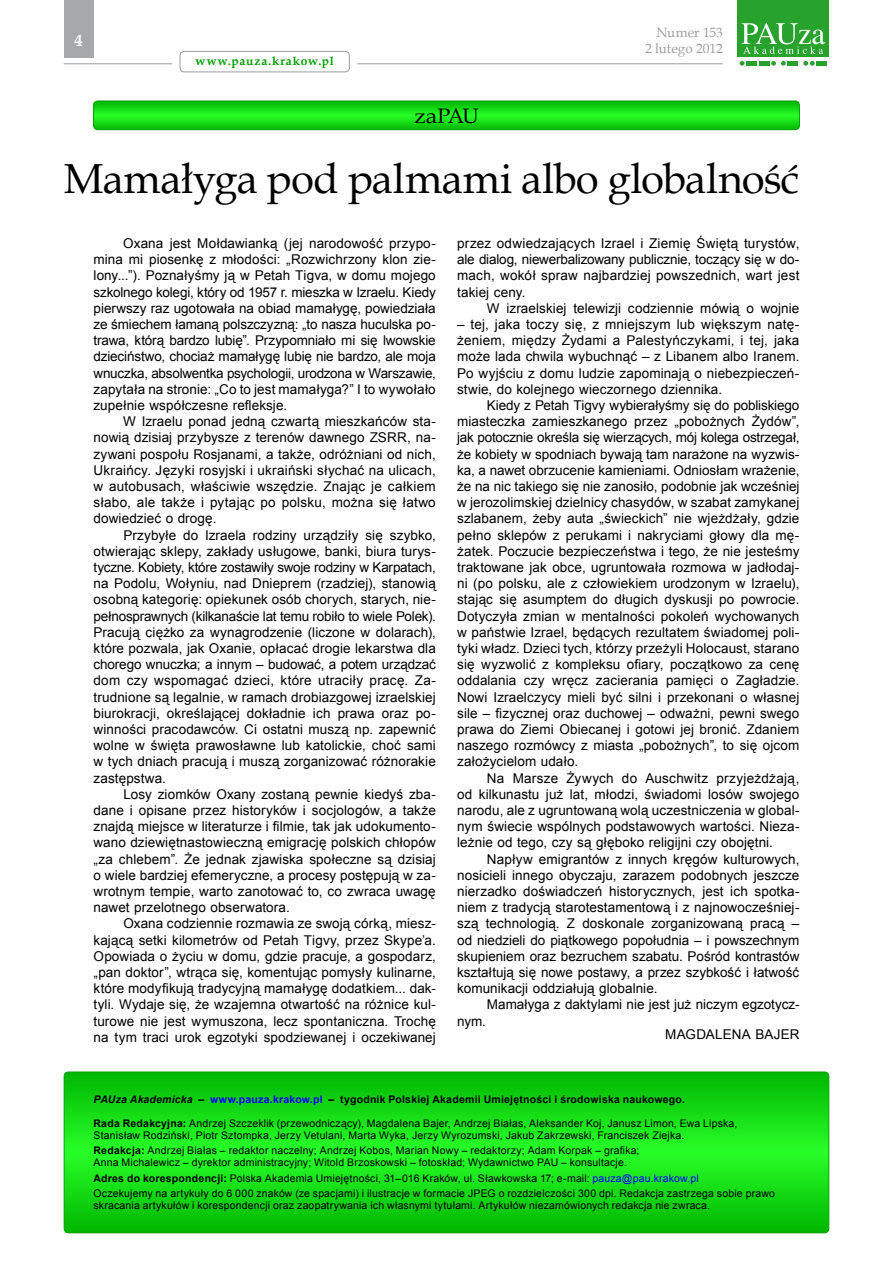
<style>
.page{position:relative;width:893px;height:1263px;background:#fff}
.page>*{position:absolute;margin:0;border:0;box-sizing:border-box;transform-origin:0 0}
.t1{font:42px "Book Antiqua";letter-spacing:-.01em;color:#000}
.t2{font:21px "Book Antiqua";letter-spacing:-.035em;color:#000;scale:1.1 1}
.t3{font:700 16.5px "Book Antiqua";color:#fff}
.t4{font:13.5px/16.2px "Arial";letter-spacing:.01em;color:#000;text-align:justify}
.t5{font:13.5px/16.2px "Book Antiqua";letter-spacing:-.005em;color:#9c9d9f;text-align:right}
.t6{font:700 12px "Book Antiqua";letter-spacing:.07em;color:#00a000}
.t7{font:10.5px/11.6px "Arial";letter-spacing:.015em;color:#000}
.t8{font:700 10.5px "Arial";letter-spacing:.02em;color:#000}
.s1{font-style:italic}
.s2{color:#00f}
.s3{font-weight:700}
</style>
<div class="page">
<hr style="left:357px;top:63px;width:366px;height:1px;background:#9c9d9f">
<div style="left:64px;top:0;width:30px;height:57px;background:#a7a8aa"></div>
<div style="left:180px;top:51px;width:170px;height:21px;border:1px solid #9c9d9f;border-radius:4px"></div>
<svg style="left:740px;top:61px;width:4px;height:5px"></svg>
<svg style="left:771px;top:61px;width:15px;height:5px"></svg>
<svg style="left:803px;top:61px;width:12px;height:5px"></svg>
<div style="left:746px;top:61px;width:11px;height:5px;background:#26a22d"></div>
<div style="left:759px;top:61px;width:11px;height:5px;background:#26a22d"></div>
<div style="left:787px;top:61px;width:11px;height:5px;background:#26a22d"></div>
<div style="left:816px;top:61px;width:11px;height:5px;background:#26a22d"></div>
<div style="left:737px;top:0;width:92px;height:56px;background:#26a22d"></div>
<svg style="left:741px;top:23px;width:84px;height:31px"></svg>
<hr style="left:64px;top:63px;width:108px;height:1px;background:#9c9d9f">
<svg style="left:94px;top:101px;width:705px;height:29px;background:#16de16"></svg>
<div style="left:93px;top:101px;width:707px;height:29px;border:1px solid #00a000;border-radius:4px"></div>
<svg style="left:64px;top:1073px;width:765px;height:160px;background:#14da14"></svg>
<div style="left:64px;top:1071px;width:765px;height:162px;border:1px solid #00a000;border-radius:4px"></div>
<p class="t3" style="left:75px;top:30px;width:10px">4</p>
<p class="t6" style="left:196px;top:53px;width:140px">www.pauza.krakow.pl</p>
<h2 class="t2" style="left:414px;top:101px;width:60px">zaPAU</h2>
<p class="t5" style="left:645px;top:24px;width:79px">Numer 153<br>2 lutego 2012</p>
<h1 class="t1" style="left:64px;top:149px;width:737px">Mamałyga pod palmami albo globalność</h1>
<p class="t4" style="left:94px;top:235px;width:344px;text-indent:30px">Oxana jest Mołdawianką (jej narodowość przypo&shy;mina mi piosenkę z młodości: „Rozwichrzony klon zie&shy;lony...”). Poznałyśmy ją w Petah Tigva, w domu mojego szkolnego kolegi, który od 1957 r. mieszka w Izraelu. Kiedy pierwszy raz ugotowała na obiad mamałygę, powiedziała ze śmiechem łamaną polszczyzną: „to nasza huculska po&shy;trawa, którą bardzo lubię”. Przypomniało mi się lwowskie dzieciństwo, chociaż mamałygę lubię nie bardzo, ale moja wnuczka, absolwentka psychologii, urodzona w Warszawie, zapytała na stronie: „Co to jest mamałyga?” I to wywołało zupełnie współczesne refleksje.</p>
<p class="t4" style="left:94px;top:413px;width:344px;text-indent:30px">W Izraelu ponad jedną czwartą mieszkańców sta&shy;nowią dzisiaj przybysze z terenów dawnego ZSRR, na&shy;zywani pospołu Rosjanami, a także, odróżniani od nich, Ukraińcy. Języki rosyjski i ukraiński słychać na ulicach, w autobusach, właściwie wszędzie. Znając je całkiem słabo, ale także i pytając po polsku, można się łatwo dowiedzieć o drogę.</p>
<p class="t4" style="left:94px;top:527px;width:344px;text-indent:30px">Przybyłe do Izraela rodziny urządziły się szybko, otwierając sklepy, zakłady usługowe, banki, biura turys&shy;tyczne. Kobiety, które zostawiły swoje rodziny w Karpatach, na Podolu, Wołyniu, nad Dnieprem (rzadziej), stanowią osobną kategorię: opiekunek osób chorych, starych, nie&shy;pełnosprawnych (kilkanaście lat temu robiło to wiele Polek).<br>Pracują ciężko za wynagrodzenie (liczone w dolarach), które pozwala, jak Oxanie, opłacać drogie lekarstwa dla chorego wnuczka; a innym – budować, a potem urządzać dom czy wspomagać dzieci, które utraciły pracę. Za&shy;trudnione są legalnie, w ramach drobiazgowej izraelskiej biurokracji, określającej dokładnie ich prawa oraz po&shy;winności pracodawców. Ci ostatni muszą np. zapewnić wolne w święta prawosławne lub katolickie, choć sami w tych dniach pracują i muszą zorganizować różnorakie zastępstwa.</p>
<p class="t4" style="left:94px;top:786px;width:344px;text-indent:30px">Losy ziomków Oxany zostaną pewnie kiedyś zba&shy;dane i opisane przez historyków i socjologów, a także znajdą miejsce w literaturze i filmie, tak jak udokumento&shy;wano dziewiętnastowieczną emigrację polskich chłopów „za chlebem”. Że jednak zjawiska społeczne są dzisiaj o wiele bardziej efemeryczne, a procesy postępują w za&shy;wrotnym tempie, warto zanotować to, co zwraca uwagę nawet przelotnego obserwatora.</p>
<p class="t4" style="left:94px;top:916px;width:344px;text-indent:30px">Oxana codziennie rozmawia ze swoją córką, miesz&shy;kającą setki kilometrów od Petah Tigvy, przez Skype’a.<br>Opowiada o życiu w domu, gdzie pracuje, a gospodarz, „pan doktor”, wtrąca się, komentując pomysły kulinarne, które modyfikują tradycyjną mamałygę dodatkiem... dak&shy;tyli. Wydaje się, że wzajemna otwartość na różnice kul&shy;turowe nie jest wymuszona, lecz spontaniczna. Trochę na tym traci urok egzotyki spodziewanej i oczekiwanej</p>
<p class="t4" style="left:457px;top:235px;width:344px">przez odwiedzających Izrael i Ziemię Świętą turystów, ale dialog, niewerbalizowany publicznie, toczący się w do&shy;mach, wokół spraw najbardziej powszednich, wart jest takiej ceny.</p>
<p class="t4" style="left:487px;top:300px;width:314px">W izraelskiej telewizji codziennie mówią o wojnie</p>
<p class="t4" style="left:457px;top:316px;width:344px">– tej, jaka toczy się, z mniejszym lub większym natę&shy;żeniem, między Żydami a Palestyńczykami, i tej, jaka może lada chwila wybuchnąć – z Libanem albo Iranem.<br>Po wyjściu z domu ludzie zapominają o niebezpieczeń&shy;stwie, do kolejnego wieczornego dziennika.</p>
<p class="t4" style="left:457px;top:397px;width:344px;text-indent:30px">Kiedy z Petah Tigvy wybierałyśmy się do pobliskiego miasteczka zamieszkanego przez „pobożnych Żydów”, jak potocznie określa się wierzących, mój kolega ostrzegał, że kobiety w spodniach bywają tam narażone na wyzwis&shy;ka, a nawet obrzucenie kamieniami. Odniosłam wrażenie, że na nic takiego się nie zanosiło, podobnie jak wcześniej w jerozolimskiej dzielnicy chasydów, w szabat zamykanej szlabanem, żeby auta „świeckich” nie wjeżdżały, gdzie pełno sklepów z perukami i nakryciami głowy dla mę&shy;żatek. Poczucie bezpieczeństwa i tego, że nie jesteśmy traktowane jak obce, ugruntowała rozmowa w jadłodaj&shy;ni (po polsku, ale z człowiekiem urodzonym w Izraelu), stając się asumptem do długich dyskusji po powrocie.<br>Dotyczyła zmian w mentalności pokoleń wychowanych w państwie Izrael, będących rezultatem świadomej poli&shy;tyki władz. Dzieci tych, którzy przeżyli Holocaust, starano się wyzwolić z kompleksu ofiary, początkowo za cenę oddalania czy wręcz zacierania pamięci o Zagładzie.<br>Nowi Izraelczycy mieli być silni i przekonani o własnej sile – fizycznej oraz duchowej – odważni, pewni swego prawa do Ziemi Obiecanej i gotowi jej bronić. Zdaniem naszego rozmówcy z miasta „pobożnych”, to się ojcom założycielom udało.</p>
<p class="t4" style="left:457px;top:770px;width:344px;text-indent:30px">Na Marsze Żywych do Auschwitz przyjeżdżają, od kilkunastu już lat, młodzi, świadomi losów swojego narodu, ale z ugruntowaną wolą uczestniczenia w global&shy;nym świecie wspólnych podstawowych wartości. Nieza&shy;leżnie od tego, czy są głęboko religijni czy obojętni.</p>
<p class="t4" style="left:457px;top:851px;width:344px;text-indent:30px">Napływ emigrantów z innych kręgów kulturowych, nosicieli innego obyczaju, zarazem podobnych jeszcze nierzadko doświadczeń historycznych, jest ich spotka&shy;niem z tradycją starotestamentową i z najnowocześniej&shy;szą technologią. Z doskonale zorganizowaną pracą – od niedzieli do piątkowego popołudnia – i powszechnym skupieniem oraz bezruchem szabatu. Pośród kontrastów kształtują się nowe postawy, a przez szybkość i łatwość komunikacji oddziałują globalnie.</p>
<p class="t4" style="left:487px;top:997px;width:314px">Mamałyga z daktylami nie jest już niczym egzotycz-</p>
<p class="t4" style="left:457px;top:1013px;width:30px">nym.</p>
<p class="t4" style="left:665px;top:1026px;width:136px">MAGDALE NA BAJER</p>
<p class="t8" style="left:94px;top:1092px;width:593px"><span class="s1">PAUza Akademicka</span> – <span class="s2">www.pauza.krakow.pl</span> – tygodnik Polskiej Akademii Umiejętności i środowiska naukowego.</p>
<p class="t7" style="left:94px;top:1117px;width:645px"><span class="s3">Rada Redakcyjna:</span> Andrzej Szczeklik (przewodniczący), Magdalena Bajer, Andrzej Białas, Aleksander Koj, Janusz Limon, Ewa Lipska,<br>Stanisław Rodziński, Piotr Sztompka, Jerzy Vetulani, Marta Wyka, Jerzy Wyrozumski, Jakub Zakrzewski, Franciszek Ziejka.</p>
<p class="t7" style="left:94px;top:1145px;width:547px"><span class="s3">Redakcja:</span> Andrzej Białas – redaktor naczelny; Andrzej Kobos, Marian Nowy – redaktorzy; Adam Korpak – grafika;<br>Anna Michalewicz – dyrektor administracyjny; Witold Brzoskowski – fotoskład; Wydawnictwo PAU – konsultacje.</p>
<p class="t7" style="left:94px;top:1170px;width:683px;line-height:15.8px"><span class="s3">Adres do korespondencji:</span> Polska Akademia Umiejętności, 31–016 Kraków, ul. Sławkowska 17; e-mail: <span class="s2">pauza@pau.krakow.pl<br></span>Oczekujemy na artykuły do 6 000 znaków (ze spacjami) i ilustracje w formacie JPEG o rozdzielczości 300 dpi. Redakcja zastrzega sobie prawo</p>
<p class="t7" style="left:94px;top:1200px;width:618px">skracania artykułów i korespondencji oraz zaopatrywania ich własnymi tytułami. Artykułów niezamówionych redakcja nie zwraca.</p>
</div>
